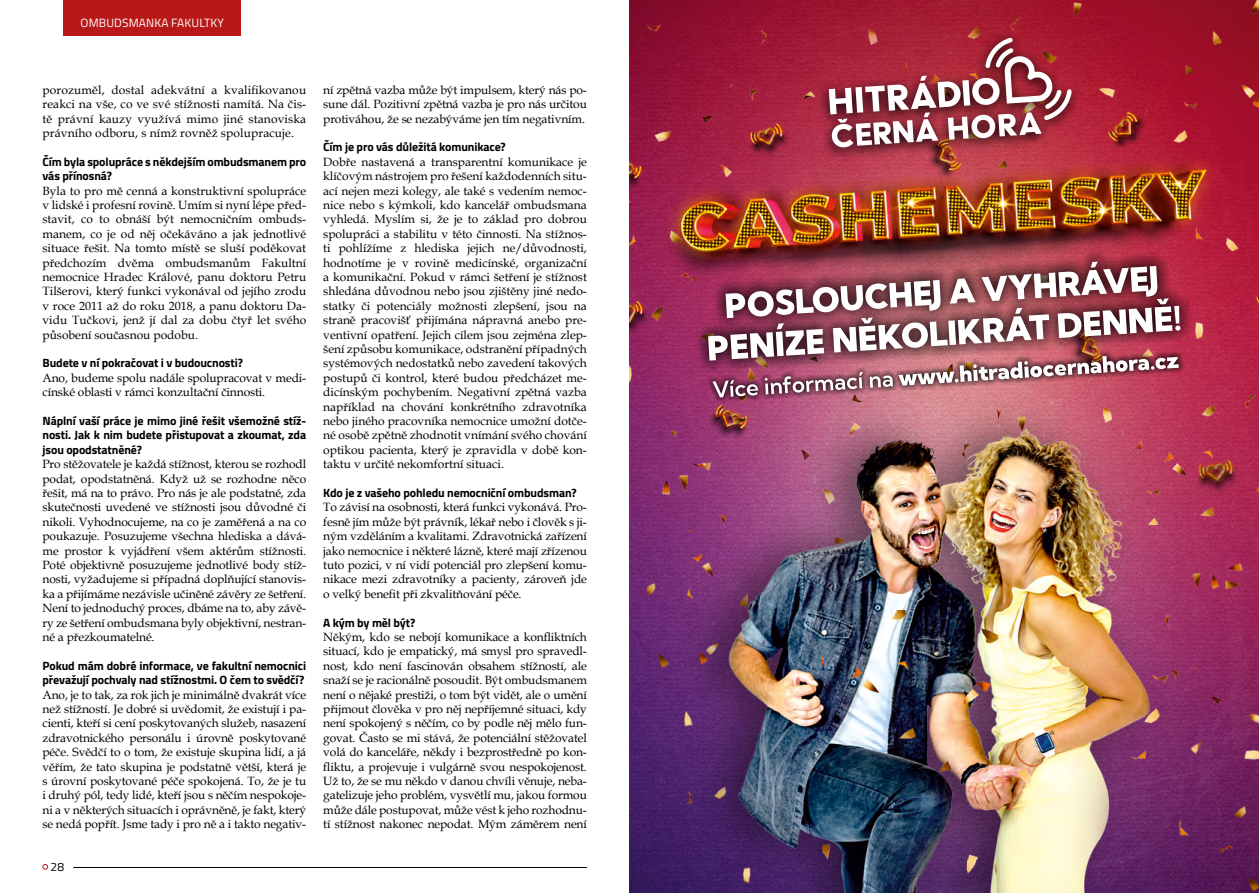
<style>
.page{position:relative;width:1259px;height:893px;background:#fff}
.page>*{position:absolute;margin:0;border:0;box-sizing:border-box;transform-origin:0 0}
.t1{font:12px/14.4px "Book Antiqua";letter-spacing:-.01em;color:#000;text-align:justify}
.t2{font:700 12px/14.4px "Titillium";letter-spacing:-.01em;color:#000}
.t3{font:12px "Titillium Web";letter-spacing:.01em;color:#fff}
.t4{font:12px "Titillium Web";color:#000}
</style>
<div class="page">
<svg style="left:43px;top:864px;width:5px;height:5px"></svg>
<hr style="left:73px;top:867px;width:514px;height:1px;background:#000">
<div style="left:64px;top:0;width:177px;height:35px;background:#b71918"></div>
<img style="left:629px;top:0;width:630px;height:525px">
<img style="left:629px;top:358px;width:576px;height:535px">
<img style="left:710px;top:423px;width:447px;height:470px">
<img style="left:1187px;top:445px;width:61px;height:58px">
<img style="left:822px;top:611px;width:437px;height:282px">
<div style="left:688px;top:242px;width:512px;height:138px;background:#000;opacity:.98"></div>
<img style="left:809px;top:23px;width:282px;height:149px">
<svg style="left:829px;top:38px;width:243px;height:110px"></svg>
<div style="left:704px;top:348px;width:483px;height:58px;background:#000;opacity:.98"></div>
<img style="left:708px;top:262px;width:472px;height:135px">
<p class="t3" style="left:81px;top:14px;width:145px">OMBUDSMANKA FAKULTKY</p>
<p class="t1" style="left:43px;top:82px;width:265px">porozuměl, dostal adekvátní a kvalifikovanou reakci na vše, co ve své stížnosti namítá. Na čis&shy;tě právní kauzy využívá mimo jiné stanoviska právního odboru, s nímž rovněž spolupracuje.</p>
<p class="t2" style="left:43px;top:154px;width:265px">Čím byla spolupráce s někdejším ombudsmanem pro vás přínosná?</p>
<p class="t1" style="left:43px;top:183px;width:265px">Byla to pro mě cenná a konstruktivní spolupráce v lidské i profesní rovině. Umím si nyní lépe před&shy;stavit, co to obnáší být nemocničním ombuds&shy;manem, co je od něj očekáváno a jak jednotlivé situace řešit. Na tomto místě se sluší poděkovat předchozím dvěma ombudsmanům Fakultní nemocnice Hradec Králové, panu doktoru Petru Tilšerovi, který funkci vykonával od jejího zrodu v roce 2011 až do roku 2018, a panu doktoru Da&shy;vidu Tučkovi, jenž jí dal za dobu čtyř let svého působení současnou podobu.</p>
<p class="t2" style="left:43px;top:355px;width:202px">Budete v ní pokračovat i v budoucnosti?</p>
<p class="t1" style="left:43px;top:370px;width:265px">Ano, budeme spolu nadále spolupracovat v medi&shy;cínské oblasti v rámci konzultační činnosti.</p>
<p class="t2" style="left:43px;top:413px;width:265px;text-align:justify">Náplní vaší práce je mimo jiné řešit všemožné stíž&shy;nosti. Jak k nim budete přistupovat a zkoumat, zda jsou opodstatněné?</p>
<p class="t1" style="left:43px;top:457px;width:265px">Pro stěžovatele je každá stížnost, kterou se rozhodl podat, opodstatněná. Když už se rozhodne něco řešit, má na to právo. Pro nás je ale podstatné, zda skutečnosti uvedené ve stížnosti jsou důvodné či nikoli. Vyhodnocujeme, na co je zaměřená a na co poukazuje. Posuzujeme všechna hlediska a dává&shy;me prostor k vyjádření všem aktérům stížnosti.<br>Poté objektivně posuzujeme jednotlivé body stíž&shy;nosti, vyžadujeme si případná doplňující stanovis&shy;ka a přijímáme nezávisle učiněné závěry ze šetření.<br>Není to jednoduchý proces, dbáme na to, aby závě&shy;ry ze šetření ombudsmana byly objektivní, nestran&shy;né a přezkoumatelné.</p>
<p class="t2" style="left:43px;top:658px;width:265px">Pokud mám dobré informace, ve fakultní nemocnici převažují pochvaly nad stížnostmi. O čem to svědčí?</p>
<p class="t1" style="left:43px;top:687px;width:265px">Ano, je to tak, za rok jich je minimálně dvakrát více než stížností. Je dobré si uvědomit, že existují i pa&shy;cienti, kteří si cení poskytovaných služeb, nasazení zdravotnického personálu i úrovně poskytované péče. Svědčí to o tom, že existuje skupina lidí, a já věřím, že tato skupina je podstatně větší, která je s úrovní poskytované péče spokojená. To, že je tu i druhý pól, tedy lidé, kteří jsou s něčím nespokoje&shy;ni a v některých situacích i oprávněně, je fakt, který se nedá popřít. Jsme tady i pro ně a i takto negativ-</p>
<p class="t4" style="left:51px;top:858px;width:15px">28</p>
<p class="t1" style="left:323px;top:82px;width:265px">ní zpětná vazba může být impulsem, který nás po&shy;sune dál. Pozitivní zpětná vazba je pro nás určitou protiváhou, že se nezabýváme jen tím negativním.</p>
<p class="t2" style="left:323px;top:139px;width:184px">Čím je pro vás důležitá komunikace?</p>
<p class="t1" style="left:323px;top:154px;width:265px">Dobře nastavená a transparentní komunikace je klíčovým nástrojem pro řešení každodenních situ&shy;ací nejen mezi kolegy, ale také s vedením nemoc&shy;nice nebo s kýmkoli, kdo kancelář ombudsmana vyhledá. Myslím si, že je to základ pro dobrou spolupráci a stabilitu v této činnosti. Na stížnos&shy;ti pohlížíme z hlediska jejich ne/důvodnosti, hodnotíme je v rovině medicínské, organizační a komunikační. Pokud v rámci šetření je stížnost shledána důvodnou nebo jsou zjištěny jiné nedo&shy;statky či potenciály možnosti zlepšení, jsou na straně pracovišť přijímána nápravná anebo pre&shy;ventivní opatření. Jejich cílem jsou zejména zlep&shy;šení způsobu komunikace, odstranění případných systémových nedostatků nebo zavedení takových postupů či kontrol, které budou předcházet me&shy;dicínským pochybením. Negativní zpětná vazba například na chování konkrétního zdravotníka nebo jiného pracovníka nemocnice umožní dotče&shy;né osobě zpětně zhodnotit vnímání svého chování optikou pacienta, který je zpravidla v době kon&shy;taktu v určité nekomfortní situaci.</p>
<p class="t2" style="left:323px;top:485px;width:255px">Kdo je z vašeho pohledu nemocniční ombudsman?</p>
<p class="t1" style="left:323px;top:500px;width:265px">To závisí na osobnosti, která funkci vykonává. Pro&shy;fesně jím může být právník, lékař nebo i člověk s ji&shy;ným vzděláním a kvalitami. Zdravotnická zařízení jako nemocnice i některé lázně, které mají zřízenou tuto pozici, v ní vidí potenciál pro zlepšení komu&shy;nikace mezi zdravotníky a pacienty, zároveň jde o velký benefit při zkvalitňování péče.</p>
<p class="t2" style="left:323px;top:615px;width:94px">A kým by měl být?</p>
<p class="t1" style="left:323px;top:629px;width:265px">Někým, kdo se nebojí komunikace a konfliktních situací, kdo je empatický, má smysl pro spravedl&shy;nost, kdo není fascinován obsahem stížností, ale snaží se je racionálně posoudit. Být ombudsmanem není o nějaké prestiži, o tom být vidět, ale o umění přijmout člověka v pro něj nepříjemné situaci, kdy není spokojený s něčím, co by podle něj mělo fun&shy;govat. Často se mi stává, že potenciální stěžovatel volá do kanceláře, někdy i bezprostředně po kon&shy;fliktu, a projevuje i vulgárně svou nespokojenost.<br>Už to, že se mu někdo v danou chvíli věnuje, neba&shy;gatelizuje jeho problém, vysvětlí mu, jakou formou může dále postupovat, může vést k jeho rozhodnu&shy;tí stížnost nakonec nepodat. Mým záměrem není</p>
</div>
